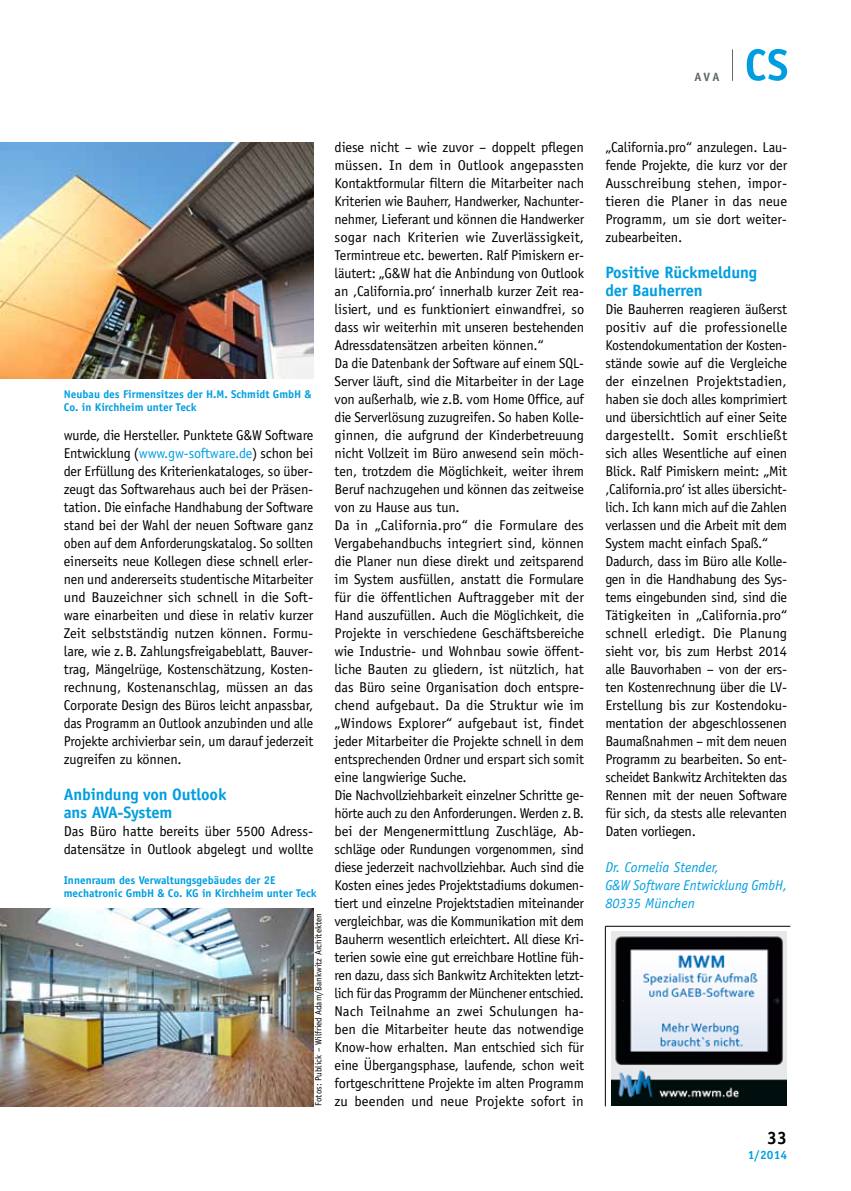
<style>
.page{position:relative;width:851px;height:1191px;background:#fff}
.page>*{position:absolute;margin:0;border:0;box-sizing:border-box;transform-origin:0 0}
.t1{font:700 18px "Officina Sans Std";color:#000}
.t2{font:700 16.5px/18px "Officina Sans Std";letter-spacing:-.01em;color:#009ee0}
.t3{font:14.25px/18px "Officina Sans Std";letter-spacing:-.01em;color:#000}
.t4{font:italic 14.25px/18px "Officina Sans Std";color:#009ee0}
.t5{font:700 12px "Officina Sans Std";color:#009ee0}
.t6{font:700 12px "Officina Sans Std";color:#5d6867}
.t7{font:700 11.25px/13.5px "Officina Sans Std";color:#009ee0}
.t8{font:9px "Officina Sans Std";color:#000}
.s1{color:#009ee0}
</style>
<div class="page">
<hr style="left:732px;top:49px;width:1px;height:32px;background:#5d6867">
<svg style="left:746px;top:49px;width:41px;height:32px"></svg>
<img style="left:0;top:142px;width:313px;height:237px">
<img style="left:0;top:908px;width:313px;height:198px">
<img style="left:611px;top:931px;width:174px;height:175px">
<hr style="left:605px;top:926px;width:185px;height:1px;background:#000">
<hr style="left:605px;top:926px;width:1px;height:180px;background:#000">
<p class="t6" style="left:694px;top:69px;width:27px">AVA</p>
<p class="t7" style="left:64px;top:387px;width:249px">N eubau des Firmensitzes der H .M. Schmidt GmbH &amp;<br>Co. in Kirchheim unter Teck</p>
<p class="t3" style="left:64px;top:426px;width:251px;text-align:justify">wurde, die Hersteller. Punktete G&amp;W Software Entwicklung (<span class="s1">www.gw-software.de</span>) schon bei der Erfüllung des Kriterienkataloges, so über&shy;zeugt das Softwarehaus auch bei der Präsen&shy;tation. Die einfache Handhabung der Software stand bei der Wahl der neuen Software ganz oben auf dem Anforderungskatalog. So sollten einerseits neue Kollegen diese schnell erler&shy;nen und andererseits studentische Mitarbeiter und Bauzeichner sich schnell in die Soft&shy;ware einarbeiten und diese in relativ kurzer Zeit selbstständig nutzen können. Formu&shy;lare, wie z.B. Zahlungsfreigabeblatt, Bauver&shy;trag, Mängelrüge, Kostenschätzung, Kosten&shy;rechnung, Kostenanschlag, müssen an das Corporate Design des Büros leicht anpassbar, das Programm an Outlook anzubinden und alle Projekte archivierbar sein, um darauf jederzeit zugreifen zu können.</p>
<p class="t2" style="left:64px;top:785px;width:164px">Anbindung von Outlook ans AVA-System</p>
<p class="t3" style="left:64px;top:822px;width:251px">Das Büro hatte bereits über 5500 Adress&shy;datensätze in Outlook abgelegt und wollte</p>
<p class="t7" style="left:64px;top:873px;width:254px">Innenraum des Verwaltungsgebäudes der 2E mechatronic GmbH &amp; Co. KG in Kirchheim unter Teck</p>
<p class="t8" style="left:313px;top:1106px;width:194px;rotate:-90deg">Fotos: Publick – Wilfried Adam/Bankwitz Architekten</p>
<p class="t3" style="left:334px;top:138px;width:251px">diese nicht – wie zuvor – doppelt pflegen müssen. In dem in Outlook angepassten Kontaktformular filtern die Mitarbeiter nach Kriterien wie Bauherr, Handwerker, Nachunter&shy;nehmer, Lieferant und können die Handwerker sogar nach Kriterien wie Zuverlässigkeit, Termintreue etc. bewerten. Ralf Pimiskern er&shy;läutert: „G&amp;W hat die Anbindung von Outlook an ,California.pro‘ innerhalb kurzer Zeit rea&shy;lisiert, und es funktioniert einwandfrei, so dass wir weiterhin mit unseren bestehenden Adressdatensätzen arbeiten können.“<br>Da die Datenbank der Software auf einem SQL-Server läuft, sind die Mitarbeiter in der Lage von außerhalb, wie z.B. vom Home Office, auf die Serverlösung zuzugreifen. So haben Kolle&shy;ginnen, die aufgrund der Kinderbetreuung nicht Vollzeit im Büro anwesend sein möch&shy;ten, trotzdem die Möglichkeit, weiter ihrem Beruf nachzugehen und können das zeitweise von zu Hause aus tun.<br>Da in „California.pro“ die Formulare des Vergabehandbuchs integriert sind, können die Planer nun diese direkt und zeitsparend im System ausfüllen, anstatt die Formulare für die öffentlichen Auftraggeber mit der Hand auszufüllen. Auch die Möglichkeit, die Projekte in verschiedene Geschäftsbereiche wie Industrie- und Wohnbau sowie öffent&shy;liche Bauten zu gliedern, ist nützlich, hat das Büro seine Organisation doch entspre&shy;chend aufgebaut. Da die Struktur wie im „Windows Explorer“ aufgebaut ist, findet jeder Mitarbeiter die Projekte schnell in dem entsprechenden Ordner und erspart sich somit eine langwierige Suche.<br>Die Nachvollziehbarkeit einzelner Schritte ge&shy;hörte auch zu den Anforderungen. Werden z.B. bei der Mengenermittlung Zuschläge, Ab&shy;schläge oder Rundungen vorgenommen, sind diese jederzeit nachvollziehbar. Auch sind die Kosten eines jedes Projektstadiums dokumen&shy;tiert und einzelne Projektstadien miteinander vergleichbar, was die Kommunikation mit dem Bauherrn wesentlich erleichtert. All diese Kri&shy;terien sowie eine gut erreichbare Hotline füh&shy;ren dazu, dass sich Bankwitz Architekten letzt&shy;lich für das Programm der Münchener entschied.<br>Nach Teilnahme an zwei Schulungen ha&shy;ben die Mitarbeiter heute das notwendige Know-how erhalten. Man entschied sich für eine Übergangsphase, laufende, schon weit fortgeschrittene Projekte im alten Programm zu beenden und neue Projekte sofort in</p>
<p class="t3" style="left:605px;top:138px;width:183px;text-align:justify">„California.pro“ anzulegen. Lau&shy;fende Projekte, die kurz vor der Ausschreibung stehen, impor&shy;tieren die Planer in das neue Programm, um sie dort weiter&shy;zubearbeiten.</p>
<p class="t2" style="left:605px;top:263px;width:153px">Positive Rückmeldung der Bauherren</p>
<p class="t3" style="left:605px;top:300px;width:183px">Die Bauherren reagieren äußerst positiv auf die professionelle<br>Kostendokumentation der Kosten&shy;stände sowie auf die Vergleiche der einzelnen Projektstadien, haben sie doch alles komprimiert und übersichtlich auf einer Seite dargestellt. Somit erschließt sich alles Wesentliche auf einen<br>Blick. Ralf Pimiskern meint: „Mit ,California.pro‘ ist alles übersicht&shy;lich. Ich kann mich auf die Zahlen verlassen und die Arbeit mit dem<br>System macht einfach Spaß.“<br>Dadurch, dass im Büro alle Kolle&shy;gen in die Handhabung des Sys&shy;tems eingebunden sind, sind die<br>Tätigkeiten in „California.pro“ schnell erledigt. Die Planung sieht vor, bis zum Herbst 2014 alle Bauvorhaben – von der ers&shy;ten Kostenrechnung über die LV-<br>Erstellung bis zur Kostendoku&shy;mentation der abgeschlossenen<br>Baumaßnahmen – mit dem neuen<br>Programm zu bearbeiten. So ent&shy;scheidet Bankwitz Architekten das<br>Rennen mit der neuen Software für sich, da stests alle relevanten<br>Daten vorliegen.</p>
<p class="t4" style="left:605px;top:858px;width:183px">Dr. Cornelia Stender,<br>G&amp;W Software Entwicklung GmbH,<br>80335 München</p>
<p class="t1" style="left:767px;top:1127px;width:22px">33</p>
<p class="t5" style="left:747px;top:1147px;width:41px">1/2014</p>
</div>
